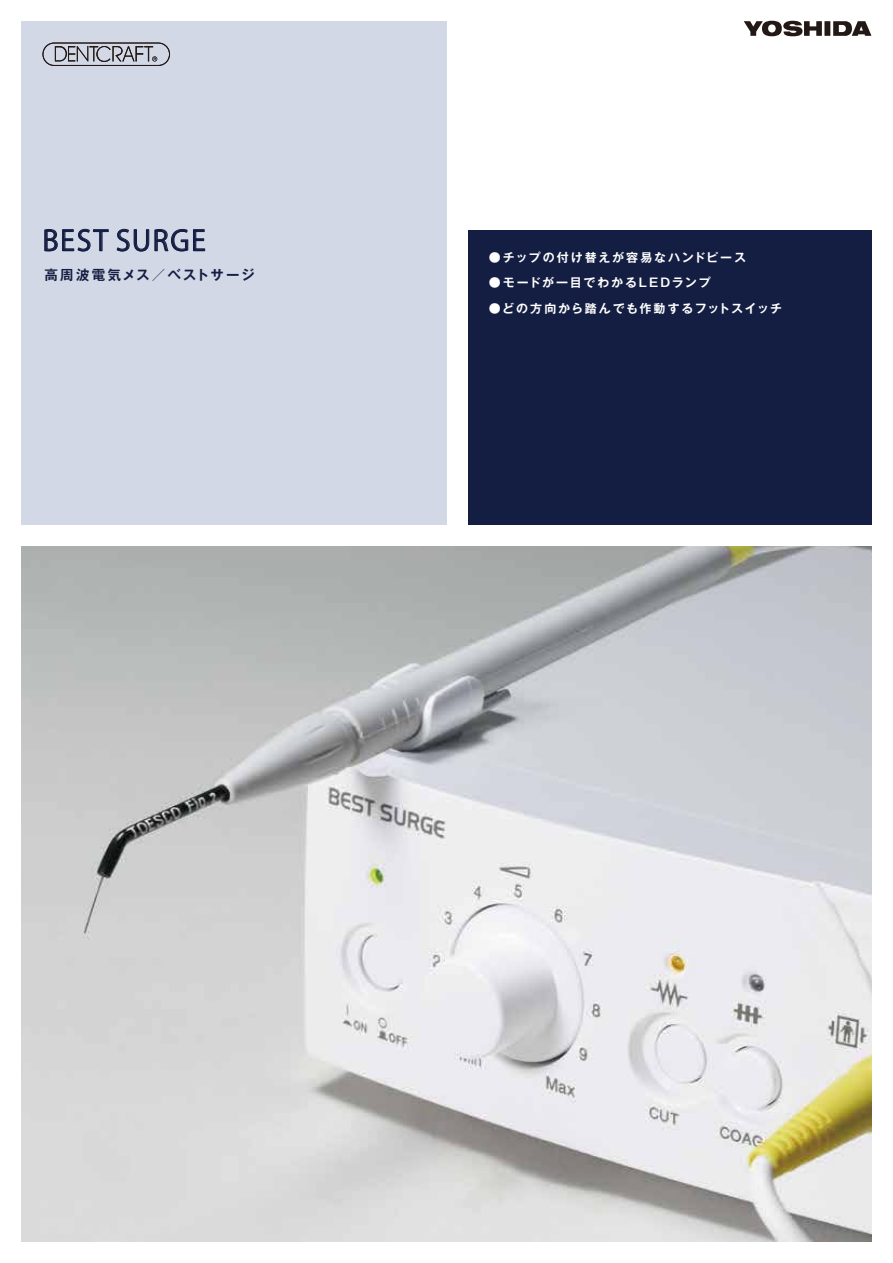
<style>
.page{position:relative;width:893px;height:1263px;background:#fff}
.page>*{position:absolute;margin:0;border:0;box-sizing:border-box;transform-origin:0 0}
.t1{font:27.75px "Koz Go Pr 6 N";letter-spacing:.06em;color:#141e42}
.t2{font:700 13.5px "Gothic MB101 Pr 6 De";letter-spacing:.145em;color:#141e42}
.t3{font:700 12px "Gothic MB101 Pr 6 De";letter-spacing:.15em;color:#fff}
</style>
<div class="page">
<div style="left:21px;top:21px;width:425px;height:504px;background:#d3d8e6"></div>
<div style="left:468px;top:231px;width:404px;height:294px;background:#141e42"></div>
<div style="left:824px;top:21px;width:6px;height:15px;background:#221815"></div>
<svg style="left:833px;top:21px;width:38px;height:15px"></svg>
<svg style="left:744px;top:21px;width:78px;height:15px"></svg>
<svg style="left:42px;top:43px;width:128px;height:23px"></svg>
<svg style="left:44px;top:228px;width:65px;height:24px"></svg>
<svg style="left:116px;top:228px;width:90px;height:24px"></svg>
<img style="left:21px;top:546px;width:851px;height:696px">
<h1 class="t1" style="left:42px;top:225px;width:165px">BEST SURGE</h1>
<p class="t2" style="left:45px;top:264px;width:211px">高周波電気メス／ベストサージ</p>
<p class="t3" style="left:489px;top:247px;width:259px">●チップの付け替えが容易なハンドピース</p>
<p class="t3" style="left:489px;top:273px;width:223px">●モードが一目でわかるLEDランプ</p>
<p class="t3" style="left:489px;top:298px;width:295px">●どの方向から踏んでも作動するフットスイッチ</p>
</div>
